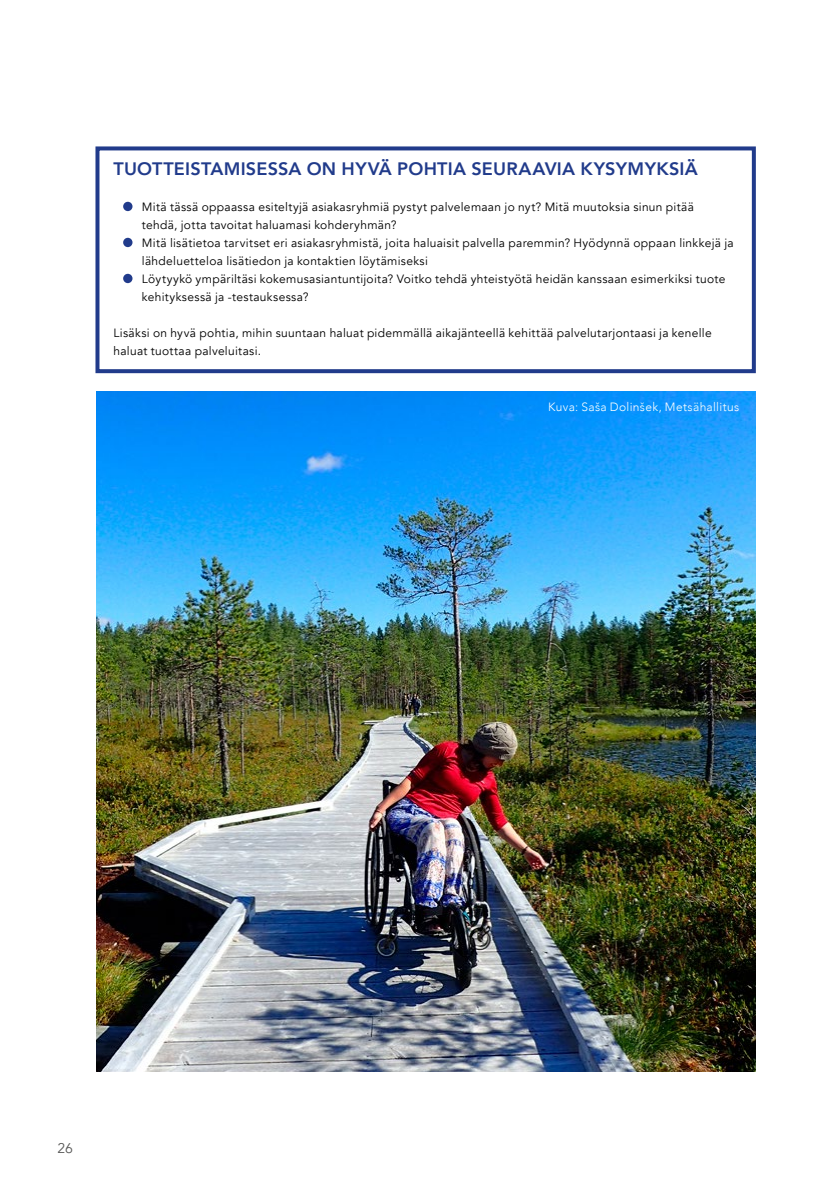
<style>
.page{position:relative;width:840px;height:1191px;background:#fff}
.page>*{position:absolute;margin:0;border:0;box-sizing:border-box;transform-origin:0 0}
.t1{font:800 18px "Avenir";letter-spacing:.015em;color:#213b8b}
.t2{font:14px "Avenir";color:#575756}
.boksi{font:12px/18px "Avenir";letter-spacing:.025em;color:#000}
.t3{font:300 12px "Avenir";letter-spacing:.03em;color:#fff}
</style>
<div class="page">
<div style="left:95px;top:146px;width:660px;height:227px;border:4px solid #213b8b"></div>
<img style="left:96px;top:391px;width:659px;height:680px">
<div style="left:123px;top:202px;width:9px;height:9px;background:#213b8b;border-radius:50%"></div>
<div style="left:123px;top:238px;width:9px;height:9px;background:#213b8b;border-radius:50%"></div>
<div style="left:123px;top:274px;width:9px;height:9px;background:#213b8b;border-radius:50%"></div>
<h3 class="t1" style="left:113px;top:155px;width:585px">TUOTTEISTAMISESSA ON HYVÄ POHTIA SEURAAVIA KYSYMYKSIÄ</h3>
<p class="boksi" style="left:142px;top:198px;width:553px">Mitä tässä oppaassa esiteltyjä asiakasryhmiä pystyt palvelemaan jo nyt? Mitä muutoksia sinun pitää tehdä, jotta tavoitat haluamasi kohderyhmän?</p>
<p class="boksi" style="left:142px;top:234px;width:593px">Mitä lisätietoa tarvitset eri asiakasryhmistä, joita haluaisit palvella paremmin? Hyödynnä oppaan linkkejä ja lähdeluetteloa lisätiedon ja kontaktien löytämiseksi</p>
<p class="boksi" style="left:142px;top:270px;width:584px">Löytyykö ympäriltäsi kokemusasiantuntijoita? Voitko tehdä yhteistyötä heidän kanssaan esimerkiksi tuote kehityksessä ja -testauksessa?</p>
<p class="boksi" style="left:113px;top:324px;width:599px">Lisäksi on hyvä pohtia, mihin suuntaan haluat pidemmällä aikajänteellä kehittää palvelutarjontaasi ja kenelle haluat tuottaa palveluitasi.</p>
<p class="t3" style="left:548px;top:399px;width:192px">Kuva: Saša Dolinšek, Metsähallitus</p>
<p class="t2" style="left:57px;top:1139px;width:17px">26</p>
</div>
